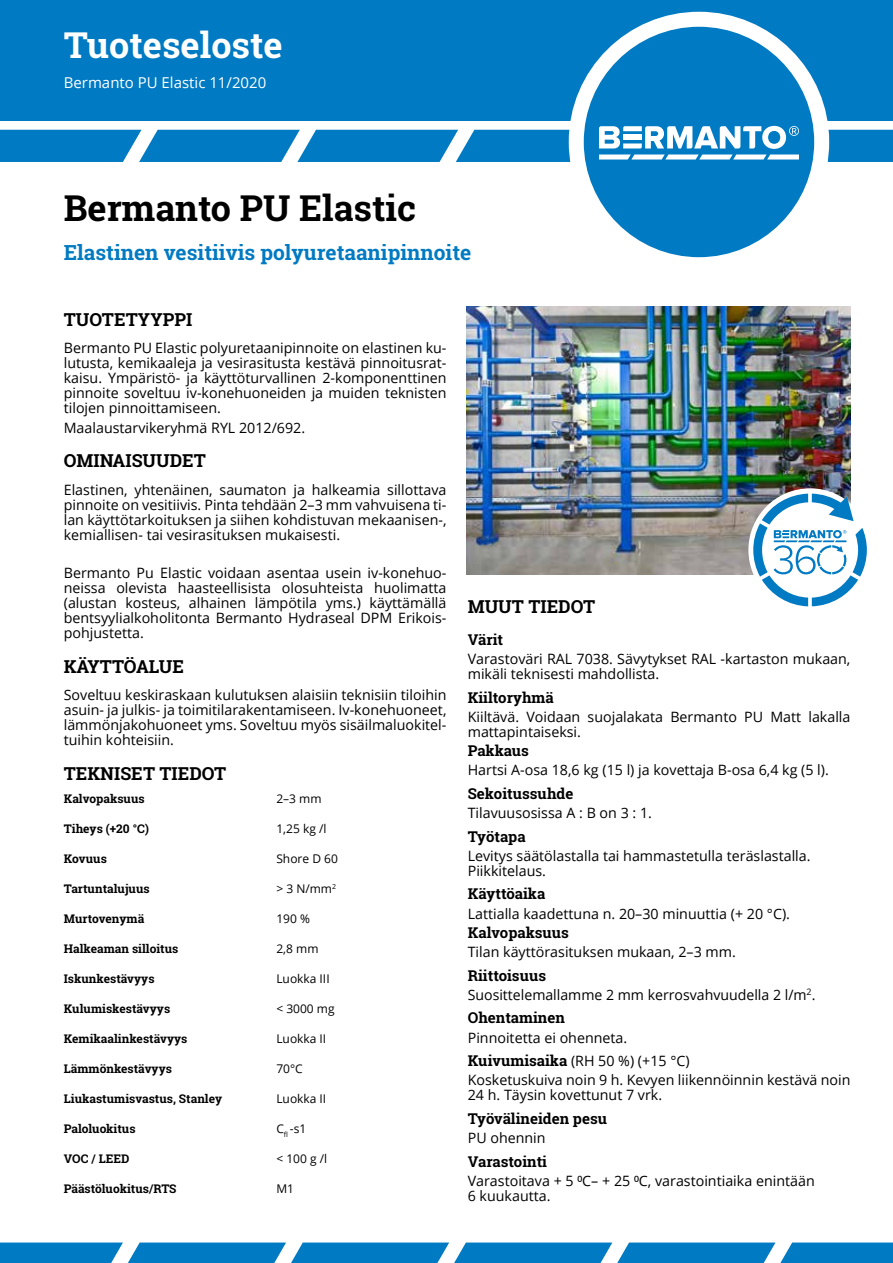
<style>
.page{position:relative;width:893px;height:1263px;background:#fff}
.page>*{position:absolute;margin:0;border:0;box-sizing:border-box;transform-origin:0 0}
.t1{font:700 36px "Roboto Slab";color:#000}
.t2{font:700 36px "Roboto Slab";color:#fff}
.t3{font:700 21px "Roboto Slab";color:#007ac2}
.t4{font:700 18px "Roboto Slab";color:#000}
.t5{font:700 15px "Roboto Slab";color:#000}
.t6{font:15px "Open Sans";color:#fff}
.t7{font:14.25px/15px "Open Sans";color:#000}
.t8{font:700 12px "Roboto Slab";color:#000}
.t9{font:12px "Open Sans";color:#000}
.s1{font-family:"Roboto Slab";font-weight:700;font-size:15px}
</style>
<div class="page">
<div style="left:0;top:0;width:893px;height:120px;background:#007ac2"></div>
<div style="left:576px;top:19px;width:246px;height:246px;background:#007ac2;border-radius:50%"></div>
<div style="left:569px;top:12px;width:260px;height:260px;border:15px solid #fff;border-radius:50%"></div>
<svg style="left:0;top:1242px;width:893px;height:21px;background:#1d89c9"></svg>
<svg style="left:0;top:126px;width:893px;height:36px"></svg>
<img style="left:466px;top:306px;width:384px;height:268px">
<div style="left:748px;top:488px;width:124px;height:124px;border:5px solid #fff;border-radius:50%"></div>
<svg style="left:753px;top:494px;width:114px;height:112px"></svg>
<h1 class="t2" style="left:64px;top:20px;width:220px">Tuoteseloste</h1>
<p class="t6" style="left:64px;top:72px;width:204px">Bermanto PU Elastic 11/2020</p>
<h1 class="t1" style="left:64px;top:183px;width:354px">Bermanto PU Elastic</h1>
<h2 class="t3" style="left:64px;top:238px;width:409px">Elastinen vesitiivis polyuretaanipinnoite</h2>
<p class="t4" style="left:64px;top:307px;width:130px">TUOTETYYPPI</p>
<p class="t7" style="left:64px;top:340px;width:384px;text-align:justify">Bermanto PU Elastic polyuretaanipinnoite on elastinen ku&shy;lutusta, kemikaaleja ja vesirasitusta kestävä pinnoitusrat&shy;kaisu. Ympäristö- ja käyttöturvallinen 2-komponenttinen pinnoite soveltuu iv-konehuoneiden ja muiden teknisten tilojen pinnoittamiseen.</p>
<p class="t7" style="left:64px;top:420px;width:243px">Maalaustarvikeryhmä RYL 2012/692.</p>
<p class="t4" style="left:64px;top:448px;width:144px">OMINAISUUDET</p>
<p class="t7" style="left:64px;top:482px;width:384px;text-align:justify">Elastinen, yhtenäinen, saumaton ja halkeamia sillottava pinnoite on vesitiivis. Pinta tehdään 2–3 mm vahvuisena ti&shy;lan käyttötarkoituksen ja siihen kohdistuvan mekaanisen-, kemiallisen- tai vesirasituksen mukaisesti.</p>
<p class="t7" style="left:64px;top:565px;width:384px;text-align:justify">Bermanto Pu Elastic voidaan asentaa usein iv-konehuo&shy;neissa olevista haasteellisista olosuhteista huolimatta (alustan kosteus, alhainen lämpötila yms.) käyttämällä bentsyylialkoholitonta Bermanto Hydraseal DPM Erikois&shy;pohjustetta.</p>
<p class="t4" style="left:64px;top:654px;width:122px">KÄYTTÖALUE</p>
<p class="t7" style="left:64px;top:687px;width:384px;text-align:justify">Soveltuu keskiraskaan kulutuksen alaisiin teknisiin tiloihin asuin- ja julkis- ja toimitilarakentamiseen. Iv-konehuoneet, lämmönjakohuoneet yms. Soveltuu myös sisäilmaluokitel&shy;tuihin kohteisiin.</p>
<p class="t4" style="left:64px;top:761px;width:164px">TEKNISET TIEDOT</p>
<p class="t8" style="left:64px;top:790px;width:82px">Kalvopaksuus</p>
<p class="t9" style="left:276px;top:790px;width:47px">2–3 mm</p>
<p class="t8" style="left:64px;top:820px;width:87px">Tiheys (+20 °C)</p>
<p class="t9" style="left:276px;top:820px;width:52px">1,25 kg /l</p>
<p class="t8" style="left:64px;top:850px;width:45px">Kovuus</p>
<p class="t9" style="left:276px;top:850px;width:63px">Shore D 60</p>
<p class="t8" style="left:64px;top:880px;width:87px">Tartuntalujuus</p>
<p class="t9" style="left:276px;top:880px;width:61px">&gt; 3 N/mm<sup>2</sup></p>
<p class="t8" style="left:64px;top:910px;width:82px">Murtovenymä</p>
<p class="t9" style="left:276px;top:910px;width:35px">190 %</p>
<p class="t8" style="left:64px;top:940px;width:116px">Halkeaman silloitus</p>
<p class="t9" style="left:276px;top:940px;width:44px">2,8 mm</p>
<p class="t8" style="left:64px;top:970px;width:92px">Iskunkestävyys</p>
<p class="t9" style="left:276px;top:970px;width:55px">Luokka III</p>
<p class="t8" style="left:64px;top:1000px;width:108px">Kulumiskestävyys</p>
<p class="t9" style="left:276px;top:1000px;width:60px">&lt; 3000 mg</p>
<p class="t8" style="left:64px;top:1030px;width:125px">Kemikaalinkestävyys</p>
<p class="t9" style="left:276px;top:1030px;width:51px">Luokka II</p>
<p class="t8" style="left:64px;top:1060px;width:110px">Lämmönkestävyys</p>
<p class="t9" style="left:276px;top:1060px;width:28px">70°C</p>
<p class="t8" style="left:64px;top:1090px;width:160px">Liukastumisvastus, Stanley</p>
<p class="t9" style="left:276px;top:1090px;width:51px">Luokka II</p>
<p class="t8" style="left:64px;top:1120px;width:73px">Paloluokitus</p>
<p class="t9" style="left:276px;top:1120px;width:31px">C<sub>fl</sub> -s1</p>
<p class="t8" style="left:64px;top:1150px;width:67px">VOC / LEED</p>
<p class="t9" style="left:276px;top:1150px;width:52px">&lt; 100 g /l</p>
<p class="t8" style="left:64px;top:1180px;width:114px">Päästöluokitus/RTS</p>
<p class="t9" style="left:276px;top:1180px;width:19px">M1</p>
<p class="t4" style="left:468px;top:594px;width:129px">MUUT TIEDOT</p>
<p class="t5" style="left:468px;top:629px;width:37px">Värit</p>
<p class="t7" style="left:468px;top:651px;width:384px">Varastoväri RAL 7038. Sävytykset RAL -kartaston mukaan, mikäli teknisesti mahdollista.</p>
<p class="t5" style="left:468px;top:687px;width:88px">Kiiltoryhmä</p>
<p class="t7" style="left:468px;top:709px;width:384px">Kiiltävä. Voidaan suojalakata Bermanto PU Matt lakalla mattapintaiseksi.</p>
<p class="t5" style="left:468px;top:740px;width:63px">Pakkaus</p>
<p class="t7" style="left:468px;top:762px;width:363px">Hartsi A-osa 18,6 kg (15 l) ja kovettaja B-osa 6,4 kg (5 l).</p>
<p class="t5" style="left:468px;top:783px;width:107px">Sekoitussuhde</p>
<p class="t7" style="left:468px;top:805px;width:186px">Tilavuusosissa A : B on 3 : 1.</p>
<p class="t5" style="left:468px;top:826px;width:59px">Työtapa</p>
<p class="t7" style="left:468px;top:848px;width:344px">Levitys säätölastalla tai hammastetulla teräslastalla.<br>Piikkitelaus.</p>
<p class="t5" style="left:468px;top:884px;width:79px">Käyttöaika</p>
<p class="t7" style="left:468px;top:906px;width:324px">Lattialla kaadettuna n. 20–30 minuuttia (+ 20 °C).</p>
<p class="t5" style="left:468px;top:922px;width:103px">Kalvopaksuus</p>
<p class="t7" style="left:468px;top:944px;width:270px">Tilan käyttörasituksen mukaan, 2–3 mm.</p>
<p class="t5" style="left:468px;top:965px;width:80px">Riittoisuus</p>
<p class="t7" style="left:468px;top:987px;width:349px">Suosittelemallamme 2 mm kerrosvahvuudella 2 l/m<sup>2</sup>.</p>
<p class="t5" style="left:468px;top:1008px;width:99px">Ohentaminen</p>
<p class="t7" style="left:468px;top:1025px;width:223px;line-height:23.5px">Pinnoitetta ei ohenneta.<br><span class="s1">Kuivumisaika</span> (RH 50 %) (+15 °C)</p>
<p class="t7" style="left:468px;top:1072px;width:384px">Kosketuskuiva noin 9 h. Kevyen liikennöinnin kestävä noin<br>24 h. Täysin kovettunut 7 vrk.</p>
<p class="t5" style="left:468px;top:1108px;width:141px">Työvälineiden pesu</p>
<p class="t7" style="left:468px;top:1130px;width:79px">PU ohennin</p>
<p class="t5" style="left:468px;top:1151px;width:81px">Varastointi</p>
<p class="t7" style="left:468px;top:1173px;width:348px">Varastoitava + 5 ⁰C– + 25 ⁰C, varastointiaika enintään<br>6 kuukautta.</p>
</div>
